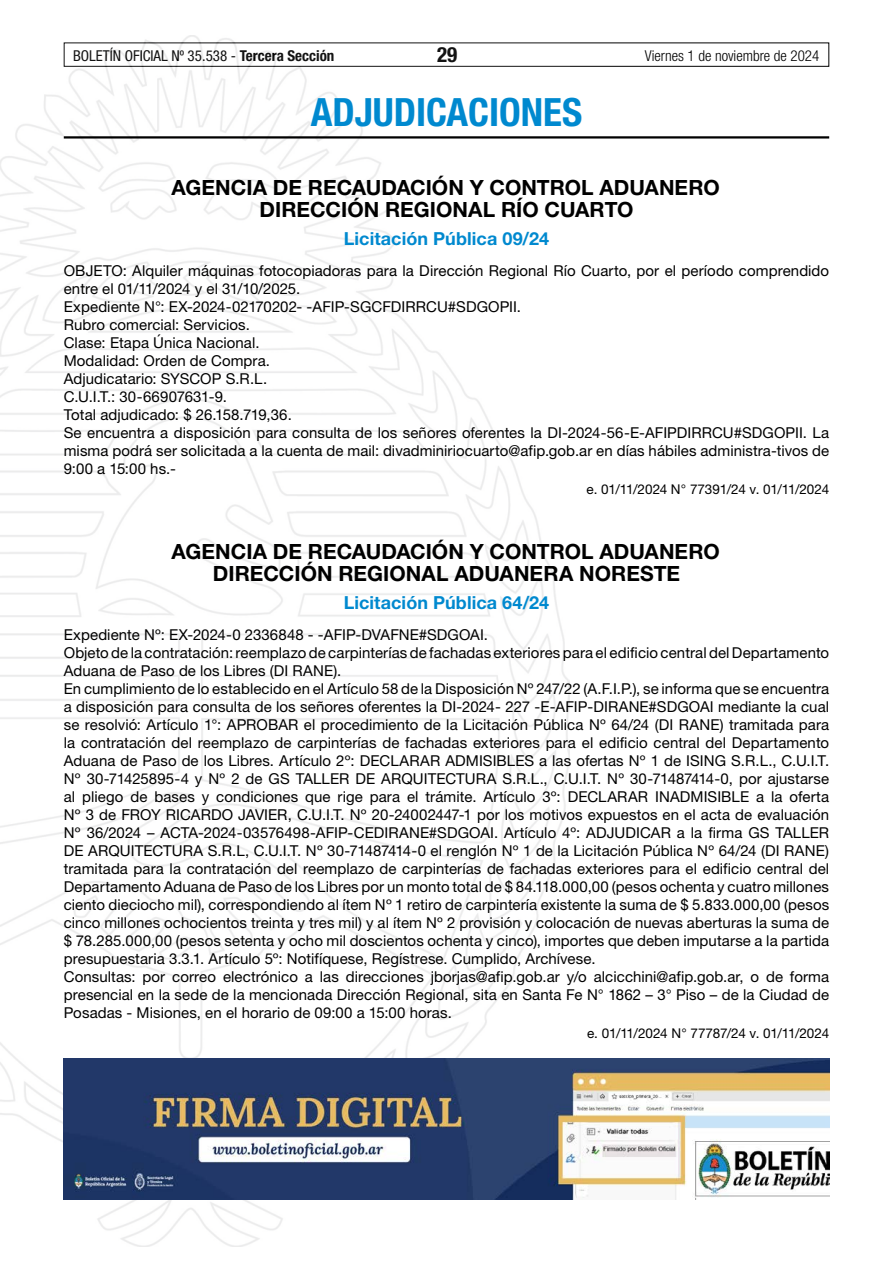
<style>
.page{position:relative;width:893px;height:1263px;background:#fff}
.page>*{position:absolute;margin:0;border:0;box-sizing:border-box;transform-origin:0 0}
.t1{font:700 condensed 39px "Helvetica Neue LT Std";color:#0089cf}
.t2{font:700 21px/22.5px "Helvetica Neue LT Std";color:#000}
.t3{font:700 condensed 21px "Helvetica Neue LT Std";color:#000}
.t4{font:700 18px "Helvetica Neue LT Std";letter-spacing:.005em;color:#0089cf}
.t5{font:15px/18px "Helvetica Neue LT Std";letter-spacing:.005em;color:#000}
.t6{font:condensed 15px "Helvetica Neue LT Std";color:#000}
.t7{font:300 condensed 15px "Helvetica Neue LT Std";color:#000}
.t8{font:13.5px "Helvetica Neue LT Std";letter-spacing:-.015em;color:#000}
.s1{font-weight:700}
.s2{color:#fff}
</style>
<div class="page">
<div style="left:64px;top:43px;width:765px;height:24px;border:1px solid #000"></div>
<img style="left:0;top:35px;width:569px;height:1211px">
<hr style="left:64px;top:136px;width:765px;height:3px;background:#000">
<img style="left:64px;top:1059px;width:765px;height:140px">
<p class="t6" style="left:73px;top:47px;width:263px">BOLETÍN OFICIAL Nº 35.538 - <span class="s1">Tercera Sección</span></p>
<h2 class="t3" style="left:437px;top:42px;width:22px">29</h2>
<p class="t7" style="left:645px;top:47px;width:176px">Viernes 1 de noviembre de 2024</p>
<h1 class="t1" style="left:311px;top:88px;width:273px">ADJUDICACIONES</h1>
<h2 class="t2" style="left:259px;top:176px;width:476px;text-indent:-88px">AGENCIA DE RECAUDACIÓN Y CONTROL ADUANERO <span class="s2">-<br></span>DIRECCIÓN REGIONAL RÍO CUARTO</h2>
<p class="t4" style="left:344px;top:228px;width:207px">Licitación Pública 09/24</p>
<p class="t5" style="left:64px;top:262px;width:767px">OBJETO: Alquiler máquinas fotocopiadoras para la Dirección Regional Río Cuarto, por el período comprendido entre el 01/11/2024 y el 31/10/2025.<br>Expediente N°: EX-2024-02170202- -AFIP-SGCFDIRRCU#SDGOPII.<br>Rubro comercial: Servicios.<br>Clase: Etapa Única Nacional.<br>Modalidad: Orden de Compra.<br>Adjudicatario: SYSCOP S.R.L.<br>C.U.I.T.: 30-66907631-9.<br>Total adjudicado: $ 26.158.719,36.<br>Se encuentra a disposición para consulta de los señores oferentes la DI-2024-56-E-AFIPDIRRCU#SDGOPII. La misma podrá ser solicitada a la cuenta de mail: divadminiriocuarto@afip.gob.ar en días hábiles administra-tivos de 9:00 a 15:00 hs.-</p>
<p class="t8" style="left:586px;top:481px;width:244px">e. 01/11/2024 N° 77391/24 v. 01/11/2024</p>
<h2 class="t2" style="left:213px;top:539px;width:523px;text-indent:-41px">AGENCIA DE RECAUDACIÓN Y CONTROL ADUANERO <span class="s2">-<br></span>DIRECCIÓN REGIONAL ADUANERA NORESTE</h2>
<p class="t4" style="left:344px;top:592px;width:207px">Licitación Pública 64/24</p>
<p class="t5" style="left:64px;top:625px;width:767px">Expediente Nº: EX-2024-0 2336848 - -AFIP-DVAFNE#SDGOAI.<br>Objeto de la contratación: reemplazo de carpinterías de fachadas exteriores para el edificio central del Departamento Aduana de Paso de los Libres (DI RANE).<br>En cumplimiento de lo establecido en el Artículo 58 de la Disposición Nº 247/22 (A.F.I.P.), se informa que se encuentra a disposición para consulta de los señores oferentes la DI-2024- 227 -E-AFIP-DIRANE#SDGOAI mediante la cual se resolvió: Artículo 1°: APROBAR el procedimiento de la Licitación Pública Nº 64/24 (DI RANE) tramitada para la contratación del reemplazo de carpinterías de fachadas exteriores para el edificio central del Departamento Aduana de Paso de los Libres. Artículo 2º: DECLARAR ADMISIBLES a las ofertas Nº 1 de ISING S.R.L., C.U.I.T.<br>Nº 30-71425895-4 y Nº 2 de GS TALLER DE ARQUITECTURA S.R.L., C.U.I.T. Nº 30-71487414-0, por ajustarse al pliego de bases y condiciones que rige para el trámite. Artículo 3º: DECLARAR INADMISIBLE a la oferta Nº 3 de FROY RICARDO JAVIER, C.U.I.T. Nº 20-24002447-1 por los motivos expuestos en el acta de evaluación Nº 36/2024 – ACTA-2024-03576498-AFIP-CEDIRANE#SDGOAI. Artículo 4º: ADJUDICAR a la firma GS TALLER DE ARQUITECTURA S.R.L, C.U.I.T. Nº 30-71487414-0 el renglón Nº 1 de la Licitación Pública Nº 64/24 (DI RANE) tramitada para la contratación del reemplazo de carpinterías de fachadas exteriores para el edificio central del Departamento Aduana de Paso de los Libres por un monto total de $ 84.118.000,00 (pesos ochenta y cuatro millones ciento dieciocho mil), correspondiendo al ítem Nº 1 retiro de carpintería existente la suma de $ 5.833.000,00 (pesos cinco millones ochocientos treinta y tres mil) y al ítem Nº 2 provisión y colocación de nuevas aberturas la suma de $ 78.285.000,00 (pesos setenta y ocho mil doscientos ochenta y cinco), importes que deben imputarse a la partida presupuestaria 3.3.1. Artículo 5º: Notifíquese, Regístrese. Cumplido, Archívese.<br>Consultas: por correo electrónico a las direcciones jborjas@afip.gob.ar y/o alcicchini@afip.gob.ar, o de forma presencial en la sede de la mencionada Dirección Regional, sita en Santa Fe N° 1862 – 3° Piso – de la Ciudad de Posadas - Misiones, en el horario de 09:00 a 15:00 horas.</p>
<p class="t8" style="left:587px;top:1025px;width:244px">e. 01/11/2024 N° 77787/24 v. 01/11/2024</p>
</div>
